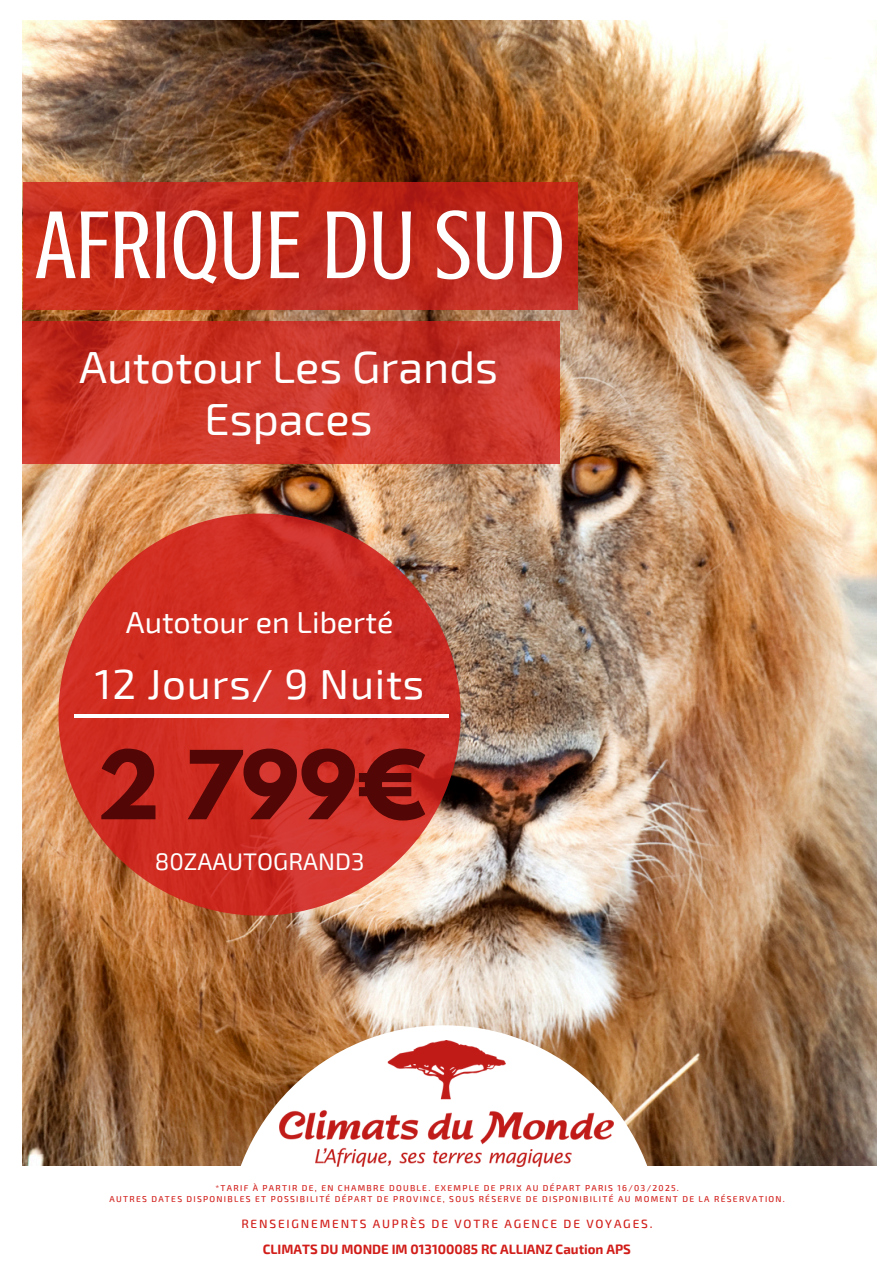
<style>
.page{position:relative;width:894px;height:1264px;background:#fff}
.page>*{position:absolute;margin:0;border:0;box-sizing:border-box;transform-origin:0 0}
.t1{font:99.3px "Crushed";color:#fff}
.t2{font:700 84.15px "League Spartan";color:#520605}
.t3{font:45px/52.8px "Exo 2";color:#fff;text-align:center}
.t4{font:42px "Exo 2";letter-spacing:.02em;color:#fff}
.t5{font:30.3px "Exo 2";color:#fff}
.t6{font:24px "Exo 2";color:#fff}
.t7{font:700 13.2px "Exo 2";color:#d11d19}
.t8{font:500 12px "Exo 2";letter-spacing:.15em;color:#d11d19}
.t9{font:500 8.55px "Exo 2";letter-spacing:.15em;color:#d11d19}
</style>
<div class="page">
<img style="left:23px;top:21px;width:853px;height:1145px">
<svg style="left:23px;top:182px;width:554px;height:128px;background:#c22b1d"></svg>
<svg style="left:23px;top:321px;width:537px;height:143px;background:#cb3629"></svg>
<svg style="left:58px;top:513px;width:402px;height:402px;background:#ce4636"></svg>
<hr style="left:74px;top:714px;width:375px;height:4px;background:#fff">
<svg style="left:227px;top:1025px;width:434px;height:142px"></svg>
<img style="left:279px;top:1040px;width:334px;height:126px">
<p class="t1" style="left:35px;top:190px;width:531px">AFRIQUE DU SUD</p>
<p class="t3" style="left:79px;top:338px;width:420px">Autotour Les Grands<br>Espaces</p>
<h3 class="t5" style="left:126px;top:602px;width:269px">Autotour en Liberté</h3>
<h1 class="t4" style="left:95px;top:656px;width:331px">12 Jours/ 9 Nuits</h1>
<h5 class="t2" style="left:97px;top:743px;width:331px">2 799€</h5>
<h3 class="t6" style="left:155px;top:845px;width:211px">80ZAAUTOGRAND3</h3>
<h4 class="t9" style="left:215px;top:1182px;width:465px">*TARIF À PARTIR DE, EN CHAMBRE DOUBLE. EXEMPLE DE PRIX AU DÉPART PARIS 16/03/2025.</h4>
<p class="t9" style="left:109px;top:1193px;width:676px">AUTRES DATES DISPONIBLES ET POSSIBILITÉ DÉPART DE PROVINCE, SOUS RÉSERVE DE DISPONIBILITÉ AU MOMENT DE LA RÉSERVATION.</p>
<h2 class="t8" style="left:241px;top:1216px;width:412px">RENSEIGNEMENTS AUPRÈS DE VOTRE AGENCE DE VOYAGES.</h2>
<p class="t7" style="left:263px;top:1240px;width:369px">CLIMATS DU MONDE IM 013100085 RC ALLIANZ Caution APS</p>
</div>
